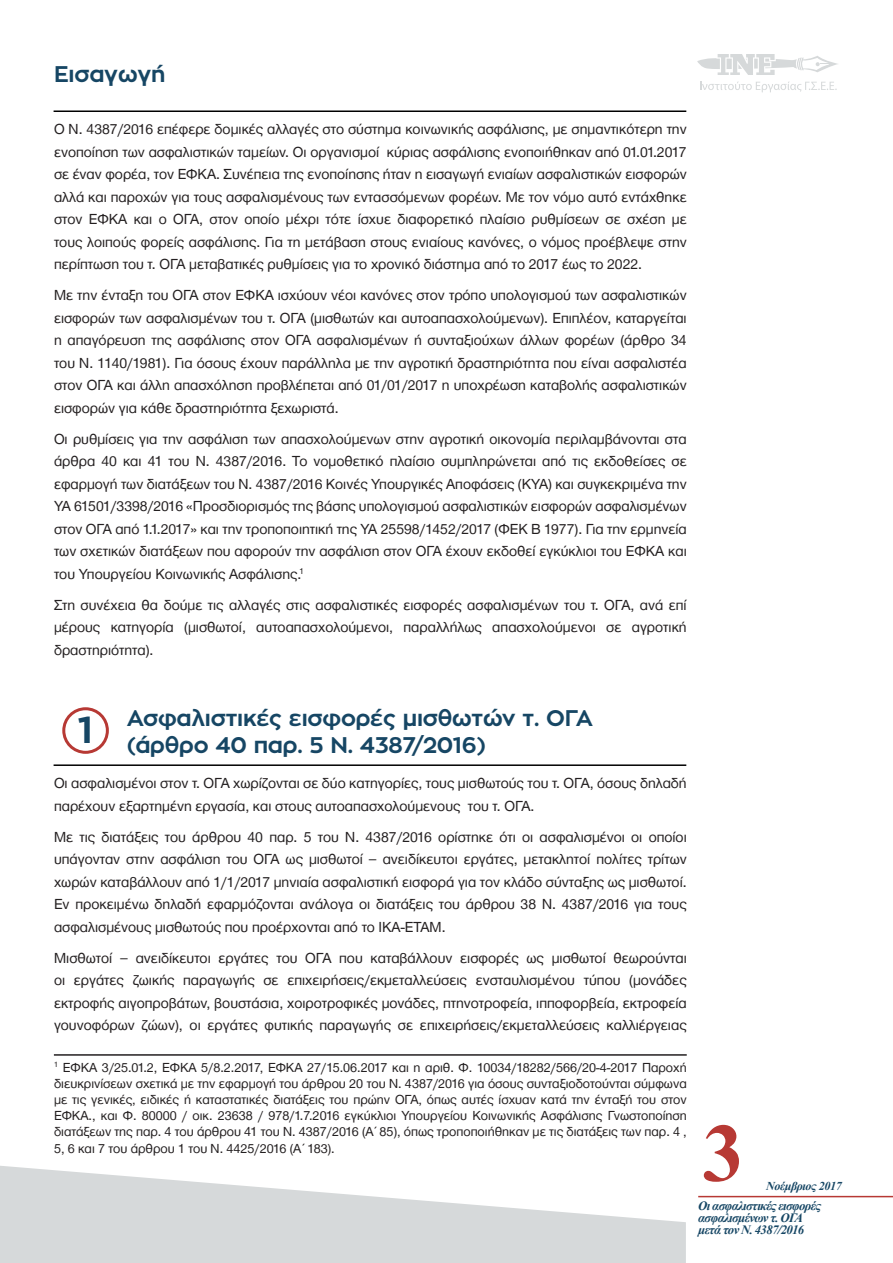
<style>
.page{position:relative;width:893px;height:1263px;background:#fff}
.page>*{position:absolute;margin:0;border:0;box-sizing:border-box;transform-origin:0 0}
.t1{font:700 82.5px "Times New Roman";color:#b73934}
.t2{font:700 37.5px "Zona Pro";color:#164664}
.t3{font:700 22.5px/27px "Zona Pro";letter-spacing:-.01em;color:#164664}
.t4{font:15px/22.5px "Helvetica Neue Greek";color:#231f20;text-align:justify}
.t5{font:13.5px/16.2px "Helvetica Neue Greek";color:#231f20;text-align:justify}
.t6{font:italic 700 12.75px/12px "Times New Roman";letter-spacing:-.05em;color:#164664}
.t7{font:italic 700 12px "Times New Roman";letter-spacing:-.03em;color:#164664}
</style>
<div class="page">
<hr style="left:698px;top:1196px;width:195px;height:1px;background:#b73934">
<svg style="left:700px;top:82px;width:137px;height:10px"></svg>
<svg style="left:697px;top:54px;width:141px;height:21px"></svg>
<svg style="left:0;top:1166px;width:686px;height:97px;fill:#d6d9da"></svg>
<hr style="left:54px;top:110px;width:632px;height:2px;background:#000">
<hr style="left:54px;top:764px;width:632px;height:2px;background:#000">
<div style="left:62px;top:707px;width:47px;height:47px;border:3px solid #b73934;border-radius:50%"></div>
<hr style="left:54px;top:1054px;width:633px;height:2px;background:#231f20">
<p class="t3" style="left:54px;top:61px;width:113px">Εισαγωγή</p>
<p class="t4" style="left:54px;top:118px;width:634px">Ο Ν. 4387/2016 επέφερε δομικές αλλαγές στο σύστημα κοινωνικής ασφάλισης, με σημαντικότερη την ενοποίηση των ασφαλιστικών ταμείων. Οι οργανισμοί κύριας ασφάλισης ενοποιήθηκαν από 01.01.2017 σε έναν φορέα, τον ΕΦΚΑ. Συνέπεια της ενοποίησης ήταν η εισαγωγή ενιαίων ασφαλιστικών εισφορών αλλά και παροχών για τους ασφαλισμένους των εντασσόμενων φορέων. Με τον νόμο αυτό εντάχθηκε στον ΕΦΚΑ και ο ΟΓΑ, στον οποίο μέχρι τότε ίσχυε διαφορετικό πλαίσιο ρυθμίσεων σε σχέση με τους λοιπούς φορείς ασφάλισης. Για τη μετάβαση στους ενιαίους κανόνες, ο νόμος προέβλεψε στην περίπτωση του τ. ΟΓΑ μεταβατικές ρυθμίσεις για το χρονικό διάστημα από το 2017 έως το 2022.</p>
<p class="t4" style="left:54px;top:284px;width:634px">Με την ένταξη του ΟΓΑ στον ΕΦΚΑ ισχύουν νέοι κανόνες στον τρόπο υπολογισμού των ασφαλιστικών εισφορών των ασφαλισμένων του τ. ΟΓΑ (μισθωτών και αυτοαπασχολούμενων). Επιπλέον, καταργείται η απαγόρευση της ασφάλισης στον ΟΓΑ ασφαλισμένων ή συνταξιούχων άλλων φορέων (άρθρο 34 του Ν. 1140/1981). Για όσους έχουν παράλληλα με την αγροτική δραστηριότητα που είναι ασφαλιστέα στον ΟΓΑ και άλλη απασχόληση προβλέπεται από 01/01/2017 η υποχρέωση καταβολής ασφαλιστικών εισφορών για κάθε δραστηριότητα ξεχωριστά.</p>
<p class="t4" style="left:54px;top:428px;width:634px">Οι ρυθμίσεις για την ασφάλιση των απασχολούμενων στην αγροτική οικονομία περιλαμβάνονται στα άρθρα 40 και 41 του Ν. 4387/2016. Το νομοθετικό πλαίσιο συμπληρώνεται από τις εκδοθείσες σε εφαρμογή των διατάξεων του Ν. 4387/2016 Κοινές Υπουργικές Αποφάσεις (ΚΥΑ) και συγκεκριμένα την ΥΑ 61501/3398/2016 «Προσδιορισμός της βάσης υπολογισμού ασφαλιστικών εισφορών ασφαλισμένων στον ΟΓΑ από 1.1.2017» και την τροποποιητική της ΥΑ 25598/1452/2017 (ΦΕΚ Β 1977). Για την ερμηνεία των σχετικών διατάξεων που αφορούν την ασφάλιση στον ΟΓΑ έχουν εκδοθεί εγκύκλιοι του ΕΦΚΑ και του Υπουργείου Κοινωνικής Ασφάλισης.<sup>1</sup></p>
<p class="t4" style="left:54px;top:594px;width:634px">Στη συνέχεια θα δούμε τις αλλαγές στις ασφαλιστικές εισφορές ασφαλισμένων του τ. ΟΓΑ, ανά επί μέρους κατηγορία (μισθωτοί, αυτοαπασχολούμενοι, παραλλήλως απασχολούμενοι σε αγροτική δραστηριότητα).</p>
<p class="t2" style="left:78px;top:705px;width:17px">1</p>
<p class="t3" style="left:127px;top:705px;width:468px">Ασφαλιστικές εισφορές μισθωτών τ. ΟΓΑ (άρθρο 40 παρ. 5 Ν. 4387/2016)</p>
<p class="t4" style="left:54px;top:772px;width:634px">Οι ασφαλισμένοι στον τ. ΟΓΑ χωρίζονται σε δύο κατηγορίες, τους μισθωτούς του τ. ΟΓΑ, όσους δηλαδή παρέχουν εξαρτημένη εργασία, και στους αυτοαπασχολούμενους του τ. ΟΓΑ.</p>
<p class="t4" style="left:54px;top:826px;width:634px">Με τις διατάξεις του άρθρου 40 παρ. 5 του Ν. 4387/2016 ορίστηκε ότι οι ασφαλισμένοι οι οποίοι υπάγονταν στην ασφάλιση του ΟΓΑ ως μισθωτοί – ανειδίκευτοι εργάτες, μετακλητοί πολίτες τρίτων χωρών καταβάλλουν από 1/1/2017 μηνιαία ασφαλιστική εισφορά για τον κλάδο σύνταξης ως μισθωτοί.<br>Εν προκειμένω δηλαδή εφαρμόζονται ανάλογα οι διατάξεις του άρθρου 38 Ν. 4387/2016 για τους ασφαλισμένους μισθωτούς που προέρχονται από το ΙΚΑ-ΕΤΑΜ.</p>
<p class="t4" style="left:54px;top:947px;width:634px">Μισθωτοί – ανειδίκευτοι εργάτες του ΟΓΑ που καταβάλλουν εισφορές ως μισθωτοί θεωρούνται οι εργάτες ζωικής παραγωγής σε επιχειρήσεις/εκμεταλλεύσεις ενσταυλισμένου τύπου (μονάδες εκτροφής αιγοπροβάτων, βουστάσια, χοιροτροφικές μονάδες, πτηνοτροφεία, ιπποφορβεία, εκτροφεία γουνοφόρων ζώων), οι εργάτες φυτικής παραγωγής σε επιχειρήσεις/εκμεταλλεύσεις καλλιέργειας</p>
<p class="t5" style="left:54px;top:1059px;width:634px"><sup>1</sup> ΕΦΚΑ 3/25.01.2, ΕΦΚΑ 5/8.2.2017, ΕΦΚΑ 27/15.06.2017 και η αριθ. Φ. 10034/18282/566/20-4-2017 Παροχή διευκρινίσεων σχετικά με την εφαρμογή του άρθρου 20 του Ν. 4387/2016 για όσους συνταξιοδοτούνται σύμφωνα με τις γενικές, ειδικές ή καταστατικές διατάξεις του πρώην ΟΓΑ, όπως αυτές ίσχυαν κατά την ένταξή του στον ΕΦΚΑ., και Φ. 80000 / οικ. 23638 / 978/1.7.2016 εγκύκλιοι Υπουργείου Κοινωνικής Ασφάλισης Γνωστοποίηση διατάξεων της παρ. 4 του άρθρου 41 του Ν. 4387/2016 (Α΄ 85), όπως τροποποιήθηκαν με τις διατάξεις των παρ. 4 , 5, 6 και 7 του άρθρου 1 του Ν. 4425/2016 (Α΄ 183).</p>
<p class="t1" style="left:702px;top:1096px;width:43px">3</p>
<p class="t7" style="left:766px;top:1178px;width:77px">Νοέμβριος 2017</p>
<p class="t6" style="left:698px;top:1199px;width:124px">Οι ασφαλιστικές εισφορές ασφαλισμένων τ. ΟΓΑ μετά τον Ν. 4387/2016</p>
</div>
